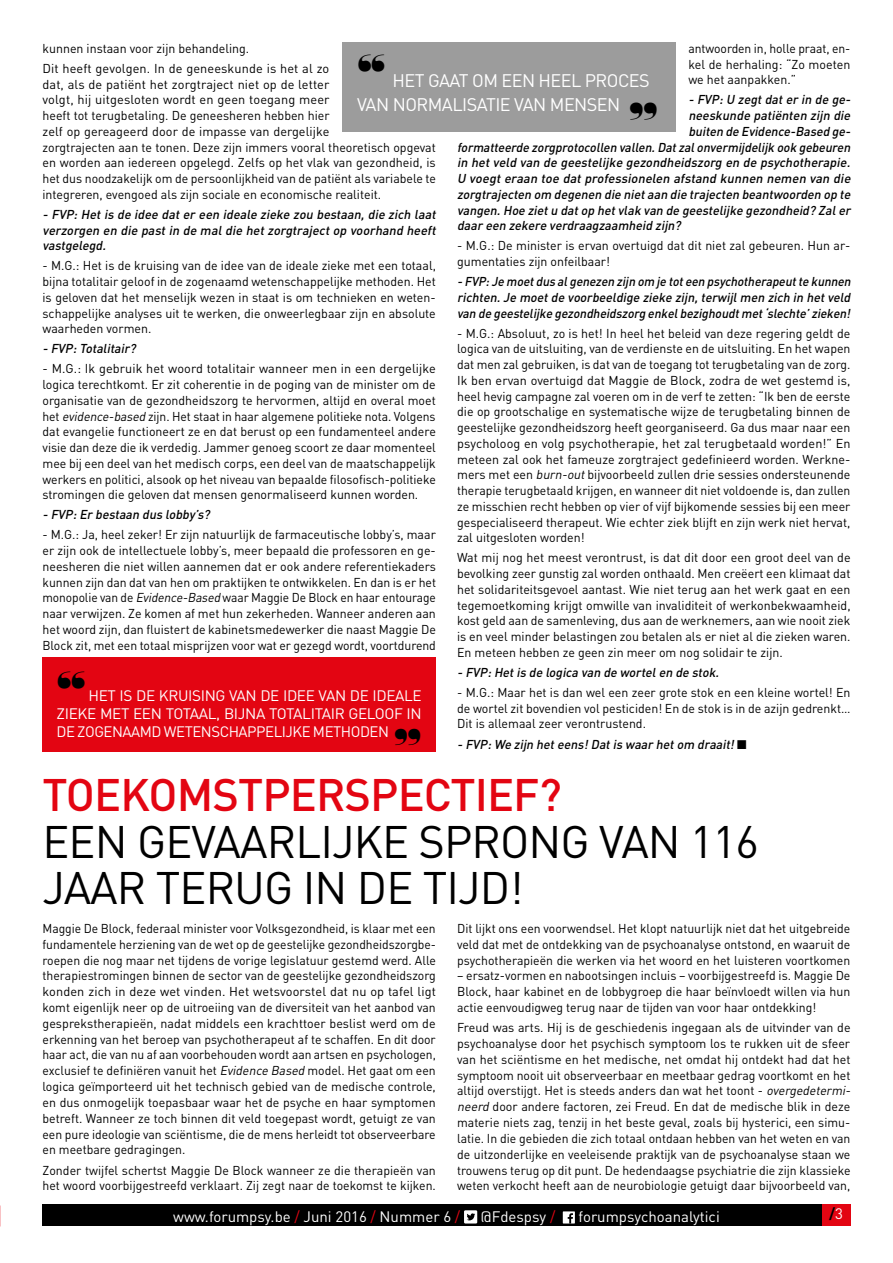
<style>
.page{position:relative;width:893px;height:1263px;background:#fff}
.page>*{position:absolute;margin:0;border:0;box-sizing:border-box;transform-origin:0 0}
.T{font:45px/46.5px "DIN";letter-spacing:-.02em;color:#000}
.T-2{font:500 45px "DIN";letter-spacing:-.02em;color:#e30512}
.Accroche{font:18px/24px "DIN";letter-spacing:-.03em;color:#fff}
.Accroche-2{font:15px/18px "DIN";letter-spacing:-.015em;color:#fff;text-align:justify}
.t1{font:700 15px "DIN";color:#000}
.CT{font:12.75px/15.8px "DIN";color:#000;text-align:justify}
.CT-2{font:12.75px/15.8px "DIN";color:#000;text-align:justify;scale:.95 1}
.question{font:italic 500 12.75px/15.8px "DIN";color:#000;text-align:justify}
.CT-3{font:12.75px/15.8px "DIN";color:#000;text-align:justify;scale:.96 1}
.question-2{font:italic 500 12.75px/15.8px "DIN";color:#000;text-align:justify;scale:.94 1}
.question-3{font:italic 500 12.75px "DIN";color:#000;scale:.96 1}
.s1{font-style:italic}
.s2{color:#e30512}
.s3{font-weight:400;color:#fff}
</style>
<div class="page">
<div style="left:43px;top:657px;width:393px;height:95px;background:#e30512"></div>
<div style="left:342px;top:43px;width:334px;height:89px;background:#9c9c9c"></div>
<div style="left:43px;top:1205px;width:807px;height:21px;background:#000"></div>
<svg style="left:464px;top:1210px;width:13px;height:13px"></svg>
<div style="left:563px;top:1211px;width:12px;height:12px;background:#fff"></div>
<svg style="left:568px;top:1213px;width:5px;height:10px"></svg>
<div style="left:822px;top:1205px;width:28px;height:21px;background:#e30512"></div>
<p class="CT" style="left:43px;top:40px;width:208px">kunnen instaan voor zijn behandeling.</p>
<p class="CT" style="left:43px;top:60px;width:395px;text-align:left">Dit heeft gevolgen. In de geneeskunde is het al zo<br>dat, als de patiënt het zorgtraject niet op de letter<br>volgt, hij uitgesloten wordt en geen toegang meer<br>heeft tot terugbetaling. De geneesheren hebben hier<br>zelf op gereageerd door de impasse van dergelijke<br>zorgtrajecten aan te tonen. Deze zijn immers vooral theoretisch opgevat en worden aan iedereen opgelegd. Zelfs op het vlak van gezondheid, is het dus noodzakelijk om de persoonlijkheid van de patiënt als variabele te integreren, evengoed als zijn sociale en economische realiteit.</p>
<p class="question" style="left:43px;top:206px;width:397px">- FVP: Het is de idee dat er een ideale zieke zou bestaan, die zich laat verzorgen en die past in de mal die het zorgtraject op voorhand heeft vastgelegd.</p>
<p class="CT" style="left:43px;top:258px;width:395px">- M.G.: Het is de kruising van de idee van de ideale zieke met een totaal, bijna totalitair geloof in de zogenaamd wetenschappelijke methoden. Het is geloven dat het menselijk wezen in staat is om technieken en weten&shy;schappelijke analyses uit te werken, die onweerlegbaar zijn en absolute waarheden vormen.</p>
<p class="question" style="left:43px;top:340px;width:98px">- FVP:Totalitair?</p>
<p class="CT" style="left:43px;top:361px;width:395px">- M.G.: Ik gebruik het woord totalitair wanneer men in een dergelijke logica terechtkomt. Er zit coherentie in de poging van de minister om de organisatie van de gezondheidszorg te hervormen, altijd en overal moet het <span class="s1">evidence-based</span> zijn. Het staat in haar algemene politieke nota. Volgens dat evangelie functioneert ze en dat berust op een fundamenteel andere visie dan deze die ik verdedig. Jammer genoeg scoort ze daar momenteel mee bij een deel van het medisch corps, een deel van de maatschappelijk werkers en politici, alsook op het niveau van bepaalde filosofisch-politieke stromingen die geloven dat mensen genormaliseerd kunnen worden.</p>
<p class="question" style="left:43px;top:506px;width:172px">- FVP:Er bestaan dus lobby ’s?</p>
<p class="CT" style="left:43px;top:527px;width:395px">- M.G.: Ja, heel zeker! Er zijn natuurlijk de farmaceutische lobby’s, maar er zijn ook de intellectuele lobby’s, meer bepaald die professoren en ge&shy;neesheren die niet willen aannemen dat er ook andere referentiekaders kunnen zijn dan dat van hen om praktijken te ontwikkelen. En dan is er het monopolie van de <span class="s1">Evidence-Based</span> waar Maggie De Block en haar entourage naar verwijzen. Ze komen af met hun zekerheden. Wanneer anderen aan het woord zijn, dan fluistert de kabinetsmedewerker die naast Maggie De Block zit, met een totaal misprijzen voor wat er gezegd wordt, voortdurend</p>
<p class="CT-2" style="left:688px;top:40px;width:172px">antwoorden in, holle praat, en&shy;kel de herhaling: “Zo moeten we het aanpakken.”</p>
<p class="question" style="left:688px;top:91px;width:166px">- FVP:U zegtdater in de ge-</p>
<p class="question" style="left:688px;top:107px;width:166px">neeskunde patiënten zijn die</p>
<p class="question-3" style="left:688px;top:123px;width:173px">buiten de Evidence-Based ge-</p>
<p class="question-3" style="left:457px;top:139px;width:414px">formatteerde zorgprotocollen vallen.Datzalonvermijdelijk ook gebeuren</p>
<p class="question" style="left:457px;top:154px;width:397px">in het veld van de geestelijke gezondheidszorg en de psychotherapie.</p>
<p class="question" style="left:457px;top:170px;width:398px">U voegt eraan toe dat professionelen afstand kunnen nemen van die</p>
<p class="question" style="left:457px;top:186px;width:398px">zorgtrajecten om degenen die nietaan die trajecten beantwoorden op te</p>
<p class="question" style="left:457px;top:202px;width:397px">vangen.Hoe zietu datop hetvlak van de geestelijke gezondheid? Zaler</p>
<p class="question" style="left:457px;top:217px;width:228px">daar een zekere verdraagzaamheid zijn?</p>
<p class="CT" style="left:457px;top:238px;width:395px">- M.G.: De minister is ervan overtuigd dat dit niet zal gebeuren. Hun ar&shy;gumentaties zijn onfeilbaar!</p>
<p class="question-2" style="left:457px;top:273px;width:423px">-FVP:Je moetdus algenezen zijn om je toteen psychotherapeutte kunnen richten.Je moetde voorbeeldige zieke zijn,terwijlmen zich in hetveld van de geestelijke gezondheidszorg enkelbezighoudtmet‘slechte’zieken!</p>
<p class="CT" style="left:457px;top:325px;width:395px">- M.G.: Absoluut, zo is het! In heel het beleid van deze regering geldt de logica van de uitsluiting, van de verdienste en de uitsluiting. En het wapen dat men zal gebruiken, is dat van de toegang tot terugbetaling van de zorg.<br>Ik ben ervan overtuigd dat Maggie de Block, zodra de wet gestemd is, heel hevig campagne zal voeren om in de verf te zetten: “Ik ben de eerste die op grootschalige en systematische wijze de terugbetaling binnen de geestelijke gezondheidszorg heeft georganiseerd. Ga dus maar naar een psycholoog en volg psychotherapie, het zal terugbetaald worden!” En meteen zal ook het fameuze zorgtraject gedefinieerd worden. Werkne&shy;mers met een <span class="s1">burn-out</span>bijvoorbeeld zullen drie sessies ondersteunende therapie terugbetaald krijgen, en wanneer dit niet voldoende is, dan zullen ze misschien recht hebben op vier of vijf bijkomende sessies bij een meer gespecialiseerd therapeut. Wie echter ziek blijft en zijn werk niet hervat, zal uitgesloten worden!</p>
<p class="CT" style="left:457px;top:550px;width:395px">Wat mij nog het meest verontrust, is dat dit door een groot deel van de bevolking zeer gunstig zal worden onthaald. Men creëert een klimaat dat het solidariteitsgevoel aantast. Wie niet terug aan het werk gaat en een tegemoetkoming krijgt omwille van invaliditeit of werkonbekwaamheid, kost geld aan de samenleving, dus aan de werknemers, aan wie nooit ziek is en veel minder belastingen zou betalen als er niet al die zieken waren.<br>En meteen hebben ze geen zin meer om nog solidair te zijn.</p>
<p class="question" style="left:457px;top:664px;width:266px">- FVP:Hetis de logica van de wortelen de stok.</p>
<p class="CT" style="left:457px;top:684px;width:395px">- M.G.: Maar het is dan wel een zeer grote stok en een kleine wortel! En de wortel zit bovendien vol pesticiden! En de stok is in de azijn gedrenkt… Dit is allemaal zeer verontrustend.</p>
<p class="question" style="left:457px;top:736px;width:291px">- FVP:We zijn heteens!Datis waar hetom draait!■</p>
<p class="T-2" style="left:43px;top:766px;width:521px">TOEKOMSTPERSPECTIEF?</p>
<p class="T" style="left:43px;top:817px;width:718px">EEN GEVAARLIJKE SPRONG VAN 116<br>JAAR TERUG IN DE TIJD!</p>
<p class="CT-2" style="left:43px;top:920px;width:416px">Maggie De Block, federaal minister voor Volksgezondheid, is klaar met een fundamentele herziening van de wet op de geestelijke gezondheidszorgbe&shy;roepen die nog maar net tijdens de vorige legislatuur gestemd werd. Alle therapiestromingen binnen de sector van de geestelijke gezondheidszorg konden zich in deze wet vinden. Het wetsvoorstel dat nu op tafel ligt komt eigenlijk neer op de uitroeiing van de diversiteit van het aanbod van gesprekstherapieën, nadat middels een krachttoer beslist werd om de erkenning van het beroep van psychotherapeut af te schaffen. En dit door haar act, die van nu af aan voorbehouden wordt aan artsen en psychologen, exclusief te definiëren vanuit het <span class="s1">Evidence Based</span> model. Het gaat om een logica geïmporteerd uit het technisch gebied van de medische controle, en dus onmogelijk toepasbaar waar het de psyche en haar symptomen betreft. Wanneer ze toch binnen dit veld toegepast wordt, getuigt ze van een pure ideologie van sciëntisme, die de mens herleidt tot observeerbare en meetbare gedragingen.</p>
<p class="CT" style="left:43px;top:1162px;width:395px">Zonder twijfel schertst Maggie De Block wanneer ze die therapieën van het woord voorbijgestreefd verklaart. Zij zegt naar de toekomst te kijken.</p>
<p class="Accroche" style="left:357px;top:68px;width:294px"><sup>❛❛</sup> HET GAAT OM EEN HEEL PROCES<br>VAN NORMALISATIE VAN MENSEN</p>
<p class="Accroche-2" style="left:57px;top:686px;width:367px;text-indent:32px">HET IS DE KRUISING VAN DE IDEE VAN DE IDEALE ZIEKE MET EEN TOTAAL, BIJNA TOTALITAIR GELOOF IN DE ZOGENAAMD WETENSCHAPPELIJKE METHODEN</p>
<p class="CT-3" style="left:457px;top:920px;width:411px">Dit lijkt ons een voorwendsel. Het klopt natuurlijk niet dat het uitgebreide veld dat met de ontdekking van de psychoanalyse ontstond, en waaruit de psychotherapieën die werken via het woord en het luisteren voortkomen</p>
<p class="CT-3" style="left:457px;top:968px;width:411px">– ersatz-vormen en nabootsingen incluis – voorbijgestreefd is. Maggie De Block, haar kabinet en de lobbygroep die haar beïnvloedt willen via hun actie eenvoudigweg terug naar de tijden van voor haar ontdekking!</p>
<p class="CT" style="left:457px;top:1019px;width:398px;text-align:left">Freud was arts. Hij is de geschiedenis ingegaan als de uitvinder van de psychoanalyse door het psychisch symptoom los te rukken uit de sfeer van het sciëntisme en het medische, net omdat hij ontdekt had dat het symptoom nooit uit observeerbaar en meetbaar gedrag voortkomt en het altijd overstijgt. Het is steeds anders dan wat het toont - <span class="s1">overgedetermi&shy;neerd</span> door andere factoren, zei Freud. En dat de medische blik in deze materie niets zag, tenzij in het beste geval, zoals bij hysterici, een simu&shy;latie. In die gebieden die zich totaal ontdaan hebben van het weten en van de uitzonderlijke en veeleisende praktijk van de psychoanalyse staan we trouwens terug op dit punt. De hedendaagse psychiatrie die zijn klassieke weten verkocht heeft aan de neurobiologie getuigt daar bijvoorbeeld van,</p>
<p class="Accroche-2" style="left:173px;top:1207px;width:289px">www.forumpsy.be <span class="s2">/</span> Juni 2016 <span class="s2">/</span> Nummer 6 <span class="s2">/</span></p>
<p class="Accroche-2" style="left:481px;top:1207px;width:76px">@Fdespsy <span class="s2">/</span></p>
<p class="Accroche-2" style="left:579px;top:1207px;width:143px">forumpsychoanalytici</p>
<p class="t1" style="left:829px;top:1204px;width:15px">/<span class="s3">3</span></p>
</div>
